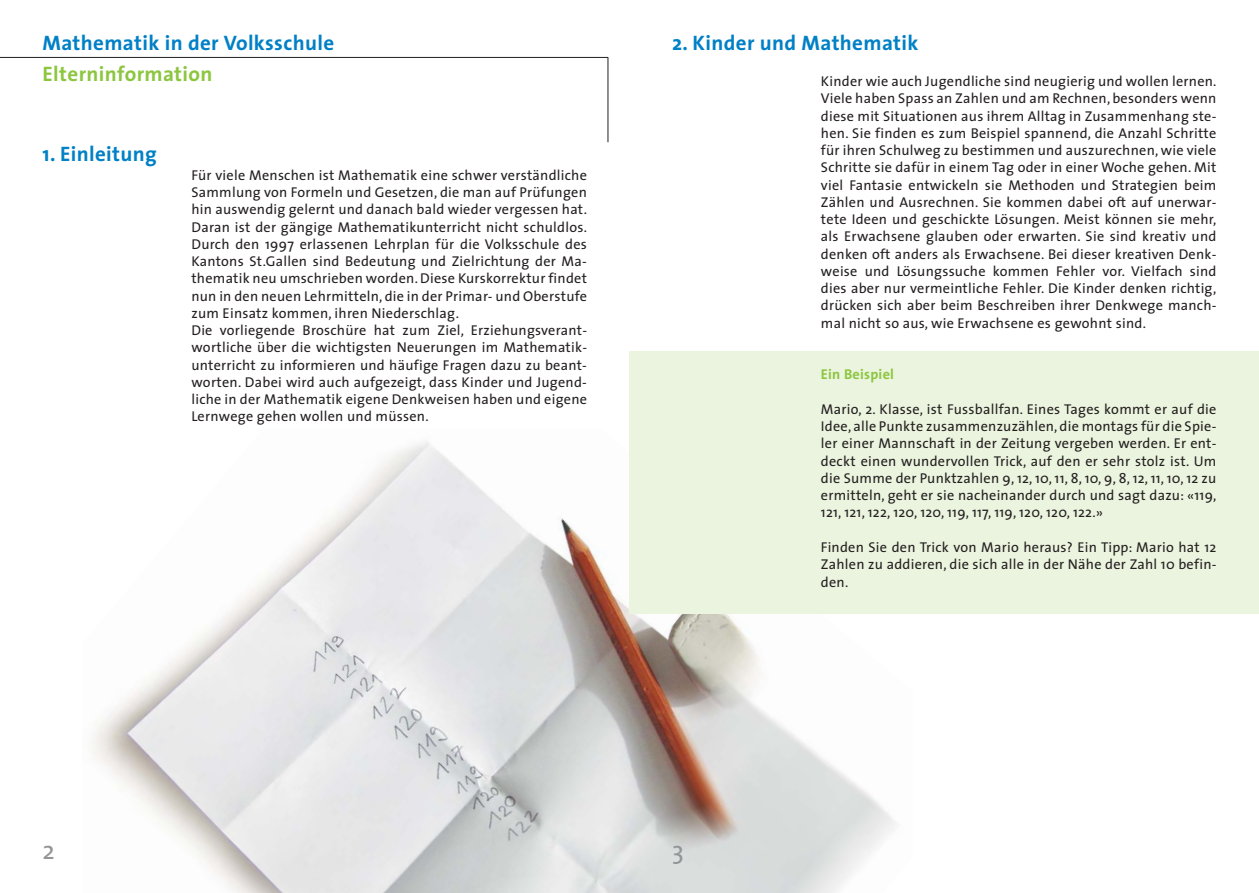
<style>
.page{position:relative;width:1259px;height:893px;background:#fff}
.page>*{position:absolute;margin:0;border:0;box-sizing:border-box;transform-origin:0 0}
.t1{font:25.5px "The Sans";color:#939598}
.t2{font:700 21px "The Sans";letter-spacing:.02em;color:#0080c6}
.t3{font:700 21px "The Sans";letter-spacing:.02em;color:#8cc63f}
.t4{font:14.25px/17.2px "The Sans";letter-spacing:.02em;color:#231f20;text-align:justify}
.t5{font:700 14.25px "The Sans";letter-spacing:.02em;color:#8cc63f}
</style>
<div class="page">
<img style="left:89px;top:442px;width:807px;height:450px">
<div style="left:629px;top:352px;width:629px;height:262px;background:#ebf4de"></div>
<hr style="left:0;top:57px;width:608px;height:1px;background:#231f20">
<hr style="left:607px;top:57px;width:1px;height:85px;background:#231f20">
<h2 class="t2" style="left:43px;top:35px;width:293px">Mathematik in der Volksschule</h2>
<h2 class="t3" style="left:43px;top:66px;width:171px">Elterninformation</h2>
<h2 class="t2" style="left:43px;top:146px;width:116px">1. Einleitung</h2>
<p class="t4" style="left:191px;top:168px;width:397px;text-align:left">Für viele Menschen ist Mathematik eine schwer verständliche Sammlung von Formeln und Gesetzen, die man auf Prüfungen hin auswendig gelernt und danach bald wieder vergessen hat.<br>Daran ist der gängige Mathematikunterricht nicht schuldlos.<br>Durch den 1997 erlassenen Lehrplan für die Volksschule des Kantons St.Gallen sind Bedeutung und Zielrichtung der Ma&shy;thematik neu umschrieben worden. Diese Kurskorrektur findet nun in den neuen Lehrmitteln, die in der Primar- und Oberstufe zum Einsatz kommen, ihren Niederschlag.<br>Die vorliegende Broschüre hat zum Ziel, Erziehungsverant&shy;wortliche über die wichtigsten Neuerungen im Mathematik&shy;unterricht zu informieren und häufige Fragen dazu zu beant&shy;worten. Dabei wird auch aufgezeigt, dass Kinder und Jugend&shy;liche in der Mathematik eigene Denkweisen haben und eigene Lernwege gehen wollen und müssen.</p>
<h2 class="t2" style="left:672px;top:35px;width:248px">2. Kinder und Mathematik</h2>
<p class="t4" style="left:821px;top:74px;width:397px">Kinder wie auch Jugendliche sind neugierig und wollen lernen.<br>Viele haben Spass an Zahlen und am Rechnen, besonders wenn diese mit Situationen aus ihrem Alltag in Zusammenhang ste&shy;hen. Sie finden es zum Beispiel spannend, die Anzahl Schritte für ihren Schulweg zu bestimmen und auszurechnen, wie viele Schritte sie dafür in einem Tag oder in einer Woche gehen. Mit viel Fantasie entwickeln sie Methoden und Strategien beim Zählen und Ausrechnen. Sie kommen dabei oft auf unerwar&shy;tete Ideen und geschickte Lösungen. Meist können sie mehr, als Erwachsene glauben oder erwarten. Sie sind kreativ und denken oft anders als Erwachsene. Bei dieser kreativen Denk&shy;weise und Lösungssuche kommen Fehler vor. Vielfach sind dies aber nur vermeintliche Fehler. Die Kinder denken richtig, drücken sich aber beim Beschreiben ihrer Denkwege manch&shy;mal nicht so aus, wie Erwachsene es gewohnt sind.</p>
<p class="t5" style="left:821px;top:369px;width:75px">Ein Beispiel</p>
<p class="t4" style="left:821px;top:402px;width:397px">Mario, 2. Klasse, ist Fussballfan. Eines Tages kommt er auf die Idee, alle Punkte zusammenzuzählen, die montags für die Spie&shy;ler einer Mannschaft in der Zeitung vergeben werden. Er ent&shy;deckt einen wundervollen Trick, auf den er sehr stolz ist. Um die Summe der Punktzahlen 9, 12, 10, 11, 8, 10, 9, 8, 12, 11, 10, 12 zu ermitteln, geht er sie nacheinander durch und sagt dazu: «119, 121, 121, 122, 120, 120, 119, 117, 119, 120, 120, 122.»</p>
<p class="t4" style="left:821px;top:540px;width:397px">Finden Sie den Trick von Mario heraus? Ein Tipp: Mario hat 12<br>Zahlen zu addieren, die sich alle in der Nähe der Zahl 10 befin&shy;den.</p>
<h1 class="t1" style="left:43px;top:841px;width:14px">2</h1>
<h1 class="t1" style="left:672px;top:841px;width:13px">3</h1>
</div>
